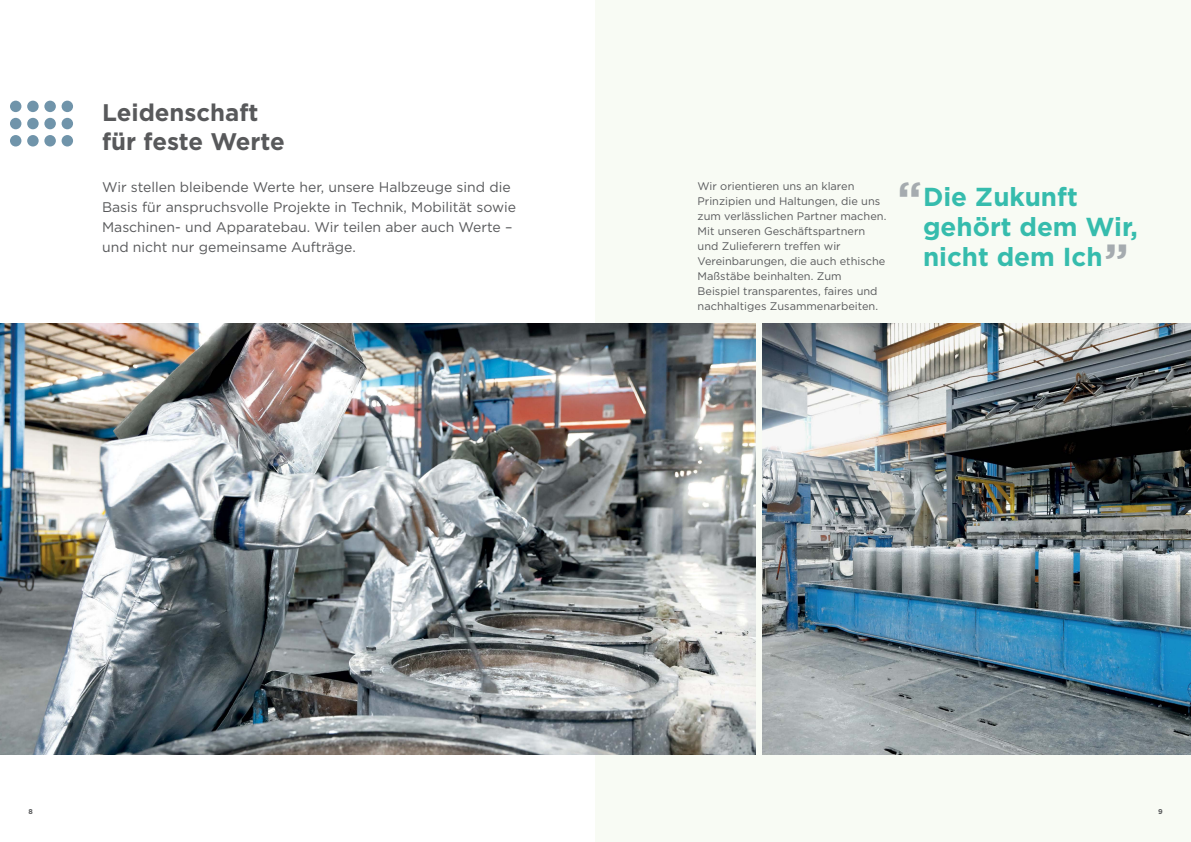
<style>
.page{position:relative;width:1191px;height:842px;background:#fff}
.page>*{position:absolute;margin:0;border:0;box-sizing:border-box;transform-origin:0 0}
.t1{font:700 45px "Gotham";color:#a5abaf}
.t2{font:700 26px/30px "Gotham";color:#36bcad}
.t3{font:700 24px/29px "Gotham HTF";color:#58595b}
.t4{font:14px/20px "Gotham";color:#58595b}
.t5{font:11px/15px "Gotham";color:#58595b}
.t6{font:700 7px "Gotham HTF";color:#58595b}
.s1{font-size:45px;color:#a5abaf}
</style>
<div class="page">
<div style="left:595px;top:0;width:596px;height:842px;background:#f8fbf4"></div>
<div style="left:62px;top:101px;width:11px;height:11px;background:#7094aa;border-radius:50%"></div>
<div style="left:27px;top:101px;width:12px;height:11px;background:#7094aa;border-radius:50%"></div>
<div style="left:44px;top:101px;width:12px;height:11px;background:#7094aa;border-radius:50%"></div>
<div style="left:10px;top:101px;width:11px;height:11px;background:#7094aa;border-radius:50%"></div>
<div style="left:62px;top:118px;width:11px;height:11px;background:#7094aa;border-radius:50%"></div>
<div style="left:27px;top:118px;width:12px;height:11px;background:#7094aa;border-radius:50%"></div>
<div style="left:44px;top:118px;width:12px;height:11px;background:#7094aa;border-radius:50%"></div>
<div style="left:10px;top:118px;width:11px;height:11px;background:#7094aa;border-radius:50%"></div>
<div style="left:62px;top:135px;width:11px;height:11px;background:#7094aa;border-radius:50%"></div>
<div style="left:27px;top:135px;width:12px;height:11px;background:#7094aa;border-radius:50%"></div>
<div style="left:44px;top:135px;width:12px;height:11px;background:#7094aa;border-radius:50%"></div>
<div style="left:10px;top:135px;width:11px;height:11px;background:#7094aa;border-radius:50%"></div>
<img style="left:0;top:323px;width:755px;height:432px">
<img style="left:763px;top:323px;width:428px;height:432px">
<h3 class="t3" style="left:102px;top:97px;width:184px">Leidenschaft für feste Werte</h3>
<p class="t4" style="left:102px;top:177px;width:415px">Wir stellen bleibende Werte her, unsere Halbzeuge sind die Basis für anspruchsvolle Projekte in Technik, Mobilität sowie Maschinen- und Apparatebau. Wir teilen aber auch Werte – und nicht nur gemeinsame Aufträge.</p>
<p class="t5" style="left:697px;top:178px;width:190px">Wir orientieren uns an klaren<br>Prinzipien und Haltungen, die uns zum verlässlichen Partner machen.<br>Mit unseren Geschäftspartnern und Zulieferern treffen wir<br>Vereinbarungen, die auch ethische<br>Maßstäbe beinhalten. Zum<br>Beispiel transparentes, faires und nachhaltiges Zusammenarbeiten.</p>
<h2 class="t2" style="left:923px;top:181px;width:216px">Die Zukunft gehört dem Wir, nicht dem Ich<span class="s1">”</span></h2>
<h1 class="t1" style="left:897px;top:172px;width:26px">“</h1>
<p class="t6" style="left:28px;top:807px;width:6px">8</p>
<p class="t6" style="left:1158px;top:807px;width:6px">9</p>
</div>
